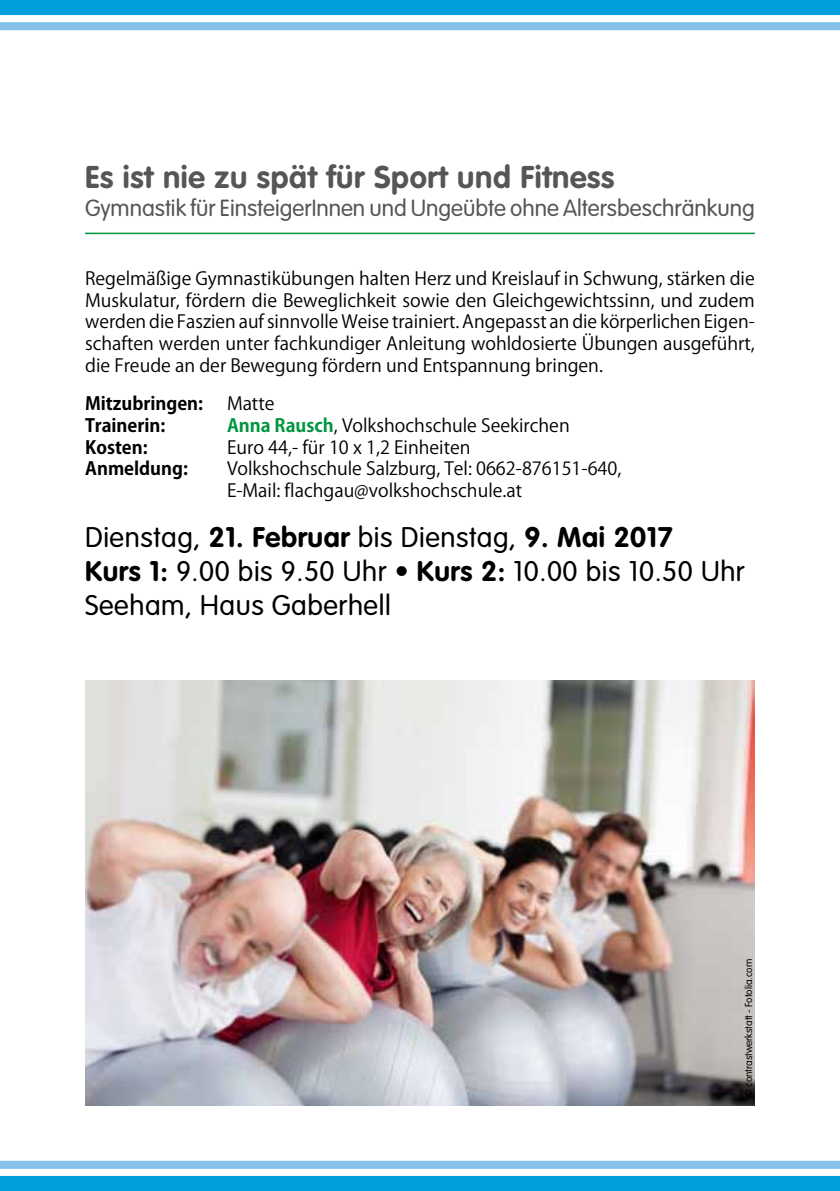
<style>
.page{position:relative;width:840px;height:1191px;background:#fff}
.page>*{position:absolute;margin:0;border:0;box-sizing:border-box;transform-origin:0 0}
.t1{font:700 31px "VAG Rounded Std";letter-spacing:.02em;color:#565656}
.t2{font:300 28px/33.6px "VAG Rounded Std";letter-spacing:.02em;color:#000}
.t3{font:300 23px "VAG Rounded Std";color:#565656}
.t4{font:18px/21.6px "Koz Go Pro";color:#000;text-align:justify}
.t5{font:700 18px "Koz Go Pro";color:#000}
.t6{font:300 10px "VAG Rounded Std";color:#000}
.s1{font-weight:700;color:#00963f}
.s2{font-weight:700}
</style>
<div class="page">
<div style="left:0;top:1175px;width:839px;height:16px;background:#009fdd"></div>
<svg style="left:0;top:1160px;width:839px;height:8px;background:#90c7ec"></svg>
<div style="left:0;top:0;width:839px;height:15px;background:#009fdd"></div>
<svg style="left:0;top:22px;width:839px;height:8px;background:#87c3eb"></svg>
<img style="left:85px;top:680px;width:669px;height:426px">
<hr style="left:85px;top:233px;width:669px;height:1px;background:#00963f">
<h1 class="t1" style="left:85px;top:159px;width:530px">Es ist nie zu spät für Sport und Fitness</h1>
<p class="t3" style="left:85px;top:195px;width:671px">Gymnastik für EinsteigerInnen und Ungeübte ohne Altersbeschränkung</p>
<p class="t4" style="left:85px;top:268px;width:671px">Regelmäßige Gymnastikübungen halten Herz und Kreislauf in Schwung, stärken die Muskulatur, fördern die Beweglichkeit sowie den Gleichgewichtssinn, und zudem werden die Faszien auf sinnvolle Weise trainiert. Angepasst an die körperlichen Eigen&shy;schaften werden unter fachkundiger Anleitung wohldosierte Übungen ausgeführt, die Freude an der Bewegung fördern und Entspannung bringen.</p>
<p class="t5" style="left:85px;top:392px;width:119px">Mitzubringen:</p>
<p class="t4" style="left:227px;top:393px;width:49px">Matte</p>
<p class="t5" style="left:85px;top:414px;width:82px">Trainerin:</p>
<p class="t4" style="left:227px;top:415px;width:344px"><span class="s1">Anna Rausch</span>, Volkshochschule Seekirchen</p>
<p class="t5" style="left:85px;top:435px;width:64px">Kosten:</p>
<p class="t4" style="left:227px;top:436px;width:245px">Euro 44,- für 10 x 1,2 Einheiten</p>
<p class="t5" style="left:85px;top:457px;width:104px">Anmeldung:</p>
<p class="t4" style="left:227px;top:458px;width:396px">Volkshochschule Salzburg, Tel: 0662-876151-640,<br>E-Mail: flachgau@volkshochschule.at</p>
<h2 class="t2" style="left:85px;top:522px;width:660px">Dienstag, <span class="s2">21. Februar</span> bis Dienstag, <span class="s2">9. Mai 2017<br>Kurs 1:</span> 9.00 bis 9.50 Uhr • <span class="s2">Kurs 2:</span> 10.00 bis 10.50 Uhr<br>Seeham, Haus Gaberhell</h2>
<p class="t6" style="left:742px;top:1097px;width:140px;rotate:-90deg">© contrastwerkstatt - Fotolia.com</p>
</div>
